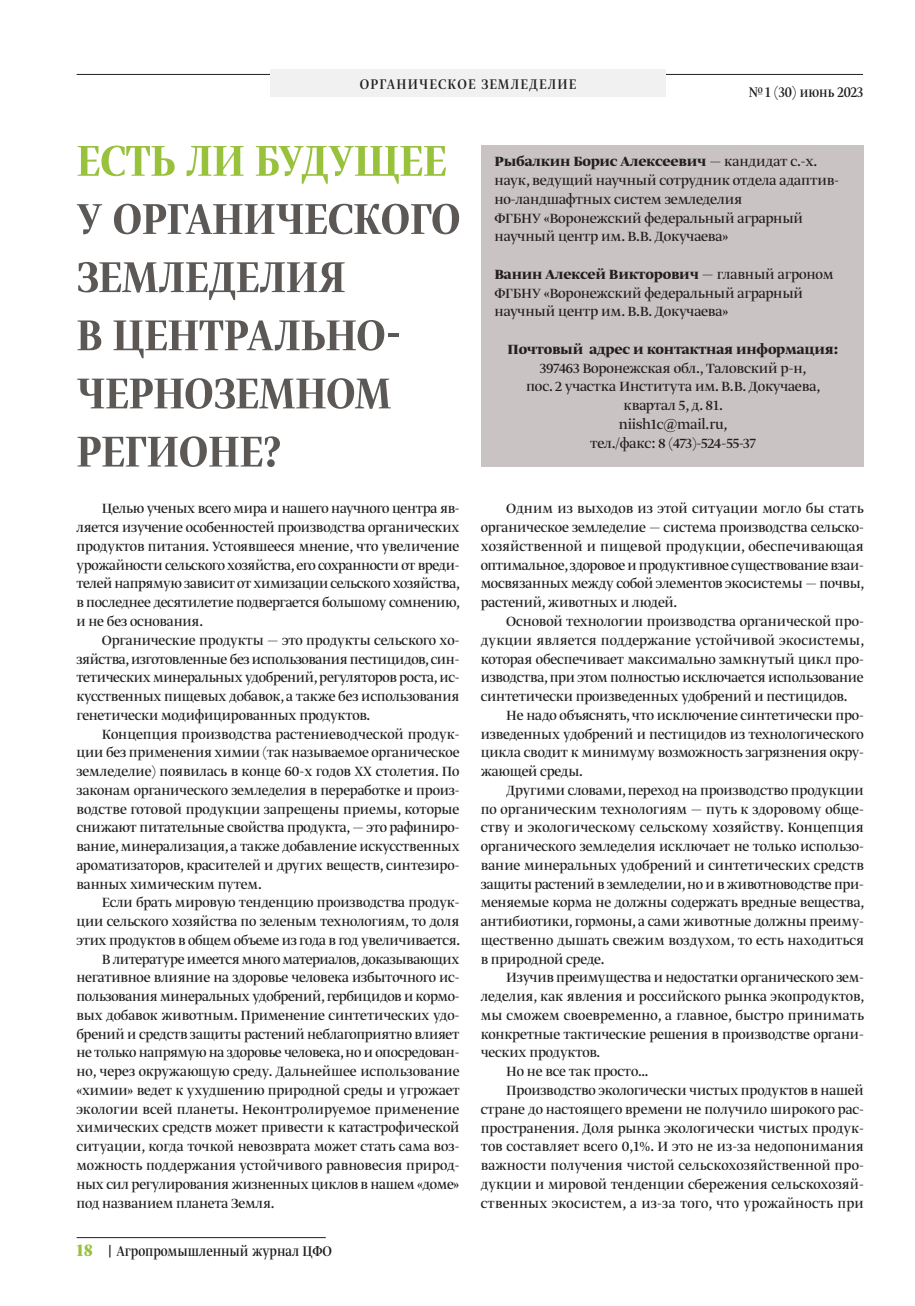
<style>
.page{position:relative;width:915px;height:1306px;background:#fff}
.page>*{position:absolute;margin:0;border:0;box-sizing:border-box;transform-origin:0 0}
.t1{font:51px/58.2px "Greta Dis Nar Pro Med";color:#5c5856}
.t2{font:51px "Greta Dis Nar Pro Med";color:#98c13c}
.t3{font:16.5px "Greta Dis Nar Pro Reg";color:#231f20;scale:2 1}
.t4{font:16.5px "Greta Dis Nar Pro Reg";letter-spacing:.075em;color:#231f20}
.t5{font:16.5px "Greta Dis Nar Pro Reg";color:#231f20}
.t6{font:15.75px/18.8px "Greta Display Pro";letter-spacing:-.01em;color:#231f20;text-align:justify}
.t7{font:15.75px "Greta Display Pro";letter-spacing:.01em;color:#231f20}
.t8{font:15.75px "Greta Display Pro";letter-spacing:.015em;color:#231f20}
.t9{font:700 15.75px "Greta Display Pro";letter-spacing:-.01em;color:#231f20}
.s1{font-family:"Greta Dis Nar Pro Bol";font-size:19.5px;color:#98c13c}
.s2{font-weight:700}
</style>
<div class="page">
<hr style="left:77px;top:74px;width:785px;height:1px;background:#231f20">
<hr style="left:77px;top:1237px;width:248px;height:1px;background:#231f20">
<div style="left:270px;top:70px;width:395px;height:27px;background:#f1f1f1"></div>
<div style="left:481px;top:145px;width:382px;height:321px;background:#c9c4c3"></div>
<p class="t4" style="left:360px;top:75px;width:218px">Органическое земледелие</p>
<p class="t5" style="left:748px;top:82px;width:115px">№1 (30) июнь 2023</p>
<h1 class="t2" style="left:77px;top:131px;width:26px">ЕСТЬ</h1>
<h1 class="t2" style="left:186px;top:131px;width:238px">ЛИ БУДУЩЕЕ</h1>
<h1 class="t1" style="left:77px;top:192px;width:255px">У ОРГАНИЧЕСКО</h1>
<h1 class="t1" style="left:410px;top:192px;width:49px">ГО</h1>
<h1 class="t1" style="left:77px;top:250px;width:188px">ЗЕМЛЕДЕЛИЯ<br>ВЦЕНТРАЛЬ</h1>
<h1 class="t1" style="left:77px;top:308px;width:325px;text-indent:249px">НО-<br>ЧЕРНОЗЕМНОМ<br>РЕГИОНЕ?</h1>
<p class="t6" style="left:76px;top:500px;width:385px;text-indent:26px">Целью ученых всего мира и нашего научного центра яв&shy;ляется изучение особенностей производства органических продуктов питания. Устоявшееся мнение, что увеличение урожайности сельского хозяйства, его сохранности от вреди&shy;телей напрямую зависит от химизации сельского хозяйства, в последнее десятилетие подвергается большому сомнению, и не без основания.</p>
<p class="t6" style="left:76px;top:631px;width:384px;text-indent:26px">Органические продукты — это продукты сельского хо&shy;зяйства, изготовленные без использования пестицидов, син&shy;тетических минеральных удобрений, регуляторов роста, ис&shy;кусственных пищевых добавок, а также без использования генетически модифицированных продуктов.</p>
<p class="t6" style="left:76px;top:725px;width:384px;text-indent:26px">Концепция производства растениеводческой продук&shy;ции без применения химии (так называемое органическое земледелие) появилась в конце 60‑х годов XX столетия. По законам органического земледелия в переработке и произ&shy;водстве готовой продукции запрещены приемы, которые снижают питательные свойства продукта, — это рафиниро&shy;вание, минерализация, а также добавление искусственных ароматизаторов, красителей и других веществ, синтезиро&shy;ванных химическим путем.</p>
<p class="t6" style="left:102px;top:894px;width:359px">Если брать мировую тенденцию производства продук-</p>
<p class="t6" style="left:76px;top:912px;width:384px">ции сельского хозяйства по зеленым технологиям, то доля</p>
<p class="t6" style="left:76px;top:931px;width:385px">этих продуктов в общем объеме из года в год увеличивается.</p>
<p class="t6" style="left:102px;top:950px;width:359px">В литературе имеется много материалов, доказывающих</p>
<p class="t6" style="left:76px;top:969px;width:384px">негативное влияние на здоровье человека избыточного ис-</p>
<p class="t6" style="left:76px;top:987px;width:384px">пользования минеральных удобрений, гербицидов и кормо-</p>
<p class="t6" style="left:76px;top:1006px;width:384px">вых добавок животным. Применение синтетических удо-</p>
<p class="t6" style="left:76px;top:1025px;width:384px">брений и средств защиты растений неблагоприятно влияет</p>
<p class="t6" style="left:76px;top:1044px;width:384px">не только напрямую на здоровье человека, но и опосредован-</p>
<p class="t6" style="left:76px;top:1062px;width:384px">но, через окружающую среду. Дальнейшее использование</p>
<p class="t6" style="left:76px;top:1081px;width:384px">«химии» ведет к ухудшению природной среды и угрожает</p>
<p class="t6" style="left:76px;top:1100px;width:384px">экологии всей планеты. Неконтролируемое применение</p>
<p class="t6" style="left:76px;top:1119px;width:384px">химических средств может привести к катастрофической</p>
<p class="t6" style="left:76px;top:1137px;width:384px">ситуации, когда точкой невозврата может стать сама воз-</p>
<p class="t6" style="left:76px;top:1156px;width:384px">можность поддержания устойчивого равновесия природ-</p>
<p class="t6" style="left:76px;top:1175px;width:384px">ных сил регулирования жизненных циклов в нашем «доме»</p>
<p class="t6" style="left:76px;top:1194px;width:199px">под названием планета Земля.</p>
<p class="t3" style="left:77px;top:1241px;width:129px"><span class="s1">18</span> | Агропромышленный журнал ЦФО</p>
<p class="t6" style="left:494px;top:153px;width:346px;text-align:left"><span class="s2">Рыбалкин Борис Алексеевич</span> — кандидат с.-х. наук, ведущий научный сотрудник отдела адаптив&shy;но-ландшафтных систем земледелия<br>ФГБНУ «Воронежский федеральный аграрный научный центр им. В.В. Докучаева»</p>
<p class="t6" style="left:494px;top:265px;width:340px;text-align:left"><span class="s2">Ванин Алексей Викторович</span> — главный агроном<br>ФГБНУ «Воронежский федеральный аграрный научный центр им. В.В. Докучаева»</p>
<p class="t9" style="left:507px;top:340px;width:332px">Почтовый адрес и контактная информация:</p>
<p class="t6" style="left:526px;top:359px;width:296px;text-align:center">397463 Воронежская обл., Таловский р-н, пос. 2 участка Института им. В.В. Докучаева, квартал 5, д. 81.<br>niish1c@mail.ru,<br>тел./факс: 8 (473)-524-55-37</p>
<p class="t6" style="left:480px;top:500px;width:385px;text-indent:26px">Одним из выходов из этой ситуации могло бы стать органическое земледелие — система производства сельско&shy;хозяйственной и пищевой продукции, обеспечивающая оптимальное, здоровое и продуктивное существование взаи&shy;мосвязанных между собой элементов экосистемы — почвы, растений, животных и людей.</p>
<p class="t6" style="left:480px;top:612px;width:385px;text-indent:26px">Основой технологии производства органической про&shy;дукции является поддержание устойчивой экосистемы, которая обеспечивает максимально замкнутый цикл про&shy;изводства, при этом полностью исключается использование синтетически произведенных удобрений и пестицидов.</p>
<p class="t6" style="left:480px;top:706px;width:384px;text-indent:26px">Не надо объяснять, что исключение синтетически про&shy;изведенных удобрений и пестицидов из технологического цикла сводит к минимуму возможность загрязнения окру&shy;жающей среды.</p>
<p class="t6" style="left:480px;top:781px;width:385px;text-indent:26px">Другими словами, переход на производство продукции по органическим технологиям — путь к здоровому обще&shy;ству и экологическому сельскому хозяйству. Концепция органического земледелия исключает не только использо&shy;вание минеральных удобрений и синтетических средств защиты растений в земледелии, но и в животноводстве при&shy;меняемые корма не должны содержать вредные вещества, антибиотики, гормоны, а сами животные должны преиму&shy;щественно дышать свежим воздухом, то есть находиться в природной среде.</p>
<p class="t6" style="left:506px;top:969px;width:359px">Изучив преимущества и недостатки органического зем-</p>
<p class="t6" style="left:480px;top:987px;width:385px">леделия, как явления и российского рынка экопродуктов,</p>
<p class="t6" style="left:480px;top:1006px;width:384px">мы сможем своевременно, а главное, быстро принимать</p>
<p class="t6" style="left:480px;top:1025px;width:384px">конкретные тактические решения в производстве органи-</p>
<p class="t6" style="left:480px;top:1044px;width:121px">ческих продуктов.</p>
<p class="t6" style="left:506px;top:1062px;width:144px">Но не все так просто…</p>
<p class="t6" style="left:506px;top:1081px;width:359px">Производство экологически чистых продуктов в нашей</p>
<p class="t6" style="left:480px;top:1100px;width:384px">стране до настоящего времени не получило широкого рас-</p>
<p class="t6" style="left:480px;top:1119px;width:384px">пространения. Доля рынка экологически чистых продук-</p>
<p class="t7" style="left:480px;top:1137px;width:384px">тов составляет всего 0,1%. И это не из-за недопонимания</p>
<p class="t7" style="left:480px;top:1155px;width:384px">важности получения чистой сельскохозяйственной про-</p>
<p class="t6" style="left:480px;top:1175px;width:384px">дукции и мировой тенденции сбережения сельскохозяй-</p>
<p class="t8" style="left:480px;top:1193px;width:384px">ственных экосистем, а из-за того, что урожайность при</p>
</div>
